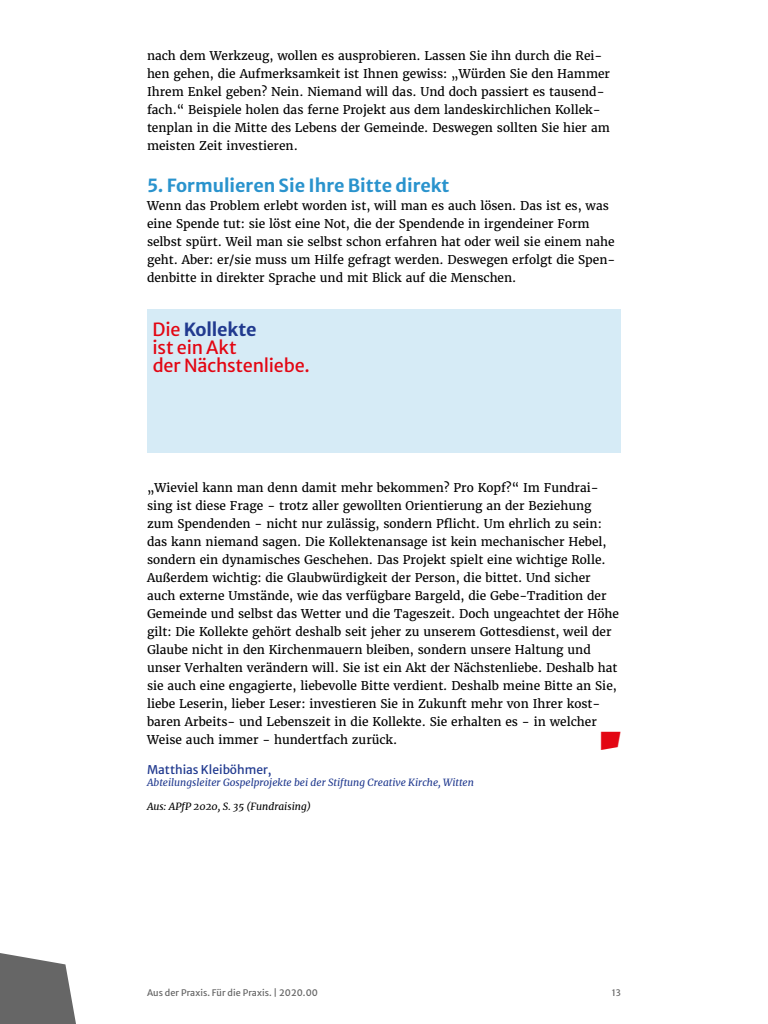
<style>
.page{position:relative;width:768px;height:1024px;background:#fff}
.page>*{position:absolute;margin:0;border:0;box-sizing:border-box;transform-origin:0 0}
.Zitat{font:18px/18px "Merriweather Sans";letter-spacing:-.015em;color:#e30613}
.Head_3{font:700 18px "Merriweather Sans";color:#2a93cd}
.t1{font:12px/18px "Merriweather";color:#000}
.Autorenname{font:12px "Merriweather Sans";color:#213a8f}
.Bibliografie{font:italic 10px "Merriweather";color:#213a8f}
.Quelle{font:italic 10px "Merriweather";color:#000}
.t2{font:9px "Merriweather Sans";letter-spacing:.01em;color:#666}
.s1{font-weight:700;color:#213a8f}
</style>
<div class="page">
<div style="left:147px;top:309px;width:474px;height:144px;background:#d6ebf6"></div>
<svg style="left:0;top:953px;width:76px;height:71px;background:#7c7c7c"></svg>
<p class="t1" style="left:147px;top:47px;width:465px">nach dem Werkzeug, wollen es ausprobieren. Lassen Sie ihn durch die Rei&shy;hen gehen, die Aufmerksamkeit ist Ihnen gewiss: „Würden Sie den Hammer Ihrem Enkel geben? Nein. Niemand will das. Und doch passiert es tausend&shy;fach.“ Beispiele holen das ferne Projekt aus dem landeskirchlichen Kollek&shy;tenplan in die Mitte des Lebens der Gemeinde. Deswegen sollten Sie hier am meisten Zeit investieren.</p>
<p class="Head_3" style="left:147px;top:169px;width:304px">5. Formulieren Sie Ihre Bitte direkt</p>
<p class="t1" style="left:147px;top:197px;width:470px">Wenn das Problem erlebt worden ist, will man es auch lösen. Das ist es, was eine Spende tut: sie löst eine Not, die der Spendende in irgendeiner Form selbst spürt. Weil man sie selbst schon erfahren hat oder weil sie einem nahe geht. Aber: er/sie muss um Hilfe gefragt werden. Deswegen erfolgt die Spen&shy;denbitte in direkter Sprache und mit Blick auf die Menschen.</p>
<p class="Zitat" style="left:153px;top:318px;width:159px">Die <span class="s1">Kollekte<br></span>ist ein Akt<br>der Nächstenliebe.</p>
<p class="t1" style="left:147px;top:479px;width:473px">„Wieviel kann man denn damit mehr bekommen? Pro Kopf?“ Im Fundrai&shy;sing ist diese Frage - trotz aller gewollten Orientierung an der Beziehung zum Spendenden - nicht nur zulässig, sondern Pflicht. Um ehrlich zu sein: das kann niemand sagen. Die Kollektenansage ist kein mechanischer Hebel, sondern ein dynamisches Geschehen. Das Projekt spielt eine wichtige Rolle.<br>Außerdem wichtig: die Glaubwürdigkeit der Person, die bittet. Und sicher auch externe Umstände, wie das verfügbare Bargeld, die Gebe-Tradition der Gemeinde und selbst das Wetter und die Tageszeit. Doch ungeachtet der Höhe gilt: Die Kollekte gehört deshalb seit jeher zu unserem Gottesdienst, weil der Glaube nicht in den Kirchenmauern bleiben, sondern unsere Haltung und unser Verhalten verändern will. Sie ist ein Akt der Nächstenliebe. Deshalb hat sie auch eine engagierte, liebevolle Bitte verdient. Deshalb meine Bitte an Sie, liebe Leserin, lieber Leser: investieren Sie in Zukunft mehr von Ihrer kost&shy;baren Arbeits- und Lebenszeit in die Kollekte. Sie erhalten es - in welcher Weise auch immer - hundertfach zurück.</p>
<p class="Autorenname" style="left:147px;top:759px;width:126px">Matthias Kleiböhmer,</p>
<p class="Bibliografie" style="left:147px;top:776px;width:329px">Abteilungsleiter Gospelprojekte bei der Stiftung Creative Kirche, Witten</p>
<p class="Quelle" style="left:147px;top:800px;width:166px">Aus: APfP 2020, S. 35 (Fundraising)</p>
<p class="t2" style="left:147px;top:985px;width:173px">Aus der Praxis. Für die Praxis. | 2020.00</p>
<p class="t2" style="left:612px;top:985px;width:11px">13</p>
</div>
